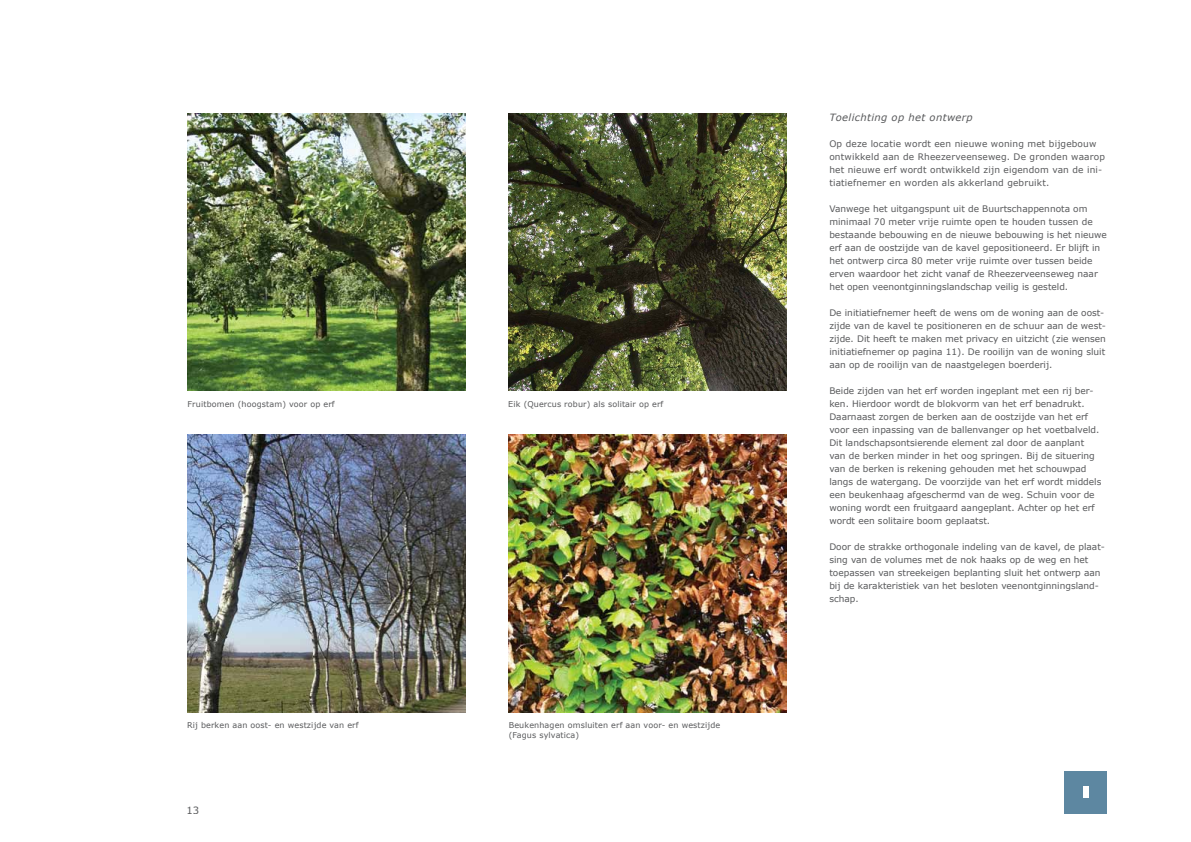
<style>
.page{position:relative;width:1191px;height:842px;background:#fff}
.page>*{position:absolute;margin:0;border:0;box-sizing:border-box;transform-origin:0 0}
.t1{font:italic 10px "Verdana";letter-spacing:.035em;color:#58595b}
.t2{font:10px "Verdana";color:#58595b}
.t3{font:9px/13px "Verdana";color:#58595b}
.t4{font:8px/9.6px "Verdana";letter-spacing:.015em;color:#58595b}
</style>
<div class="page">
<div style="left:1064px;top:771px;width:43px;height:42px;background:#5d87a1"></div>
<div style="left:1083px;top:786px;width:6px;height:12px;background:#fff"></div>
<img style="left:187px;top:434px;width:278px;height:278px">
<img style="left:508px;top:434px;width:278px;height:278px">
<img style="left:508px;top:113px;width:278px;height:277px">
<img style="left:187px;top:113px;width:278px;height:278px">
<p class="t4" style="left:188px;top:399px;width:149px">Fruitbomen (hoogstam) voor op erf</p>
<p class="t4" style="left:187px;top:720px;width:173px">Rij berken aan oost- en westzijde van erf</p>
<p class="t2" style="left:186px;top:803px;width:14px">13</p>
<p class="t4" style="left:508px;top:399px;width:157px">Eik (Quercus robur) als solitair op erf</p>
<p class="t4" style="left:509px;top:720px;width:213px">Beukenhagen omsluiten erf aan voor- en westzijde (Fagus sylvatica)</p>
<p class="t1" style="left:829px;top:111px;width:145px">Toelichting op het ontwerp</p>
<p class="t3" style="left:829px;top:137px;width:277px">Op deze locatie wordt een nieuwe woning met bijgebouw ontwikkeld aan de Rheezerveenseweg. De gronden waarop het nieuwe erf wordt ontwikkeld zijn eigendom van de ini&shy;tiatiefnemer en worden als akkerland gebruikt.</p>
<p class="t3" style="left:829px;top:202px;width:279px">Vanwege het uitgangspunt uit de Buurtschappennota om minimaal 70 meter vrije ruimte open te houden tussen de bestaande bebouwing en de nieuwe bebouwing is het nieuwe erf aan de oostzijde van de kavel gepositioneerd. Er blijft in het ontwerp circa 80 meter vrije ruimte over tussen beide erven waardoor het zicht vanaf de Rheezerveenseweg naar het open veenontginningslandschap veilig is gesteld.</p>
<p class="t3" style="left:829px;top:306px;width:278px">De initiatiefnemer heeft de wens om de woning aan de oost&shy;zijde van de kavel te positioneren en de schuur aan de west&shy;zijde. Dit heeft te maken met privacy en uitzicht (zie wensen initiatiefnemer op pagina 11). De rooilijn van de woning sluit aan op de rooilijn van de naastgelegen boerderij.</p>
<p class="t3" style="left:829px;top:384px;width:273px">Beide zijden van het erf worden ingeplant met een rij ber&shy;ken. Hierdoor wordt de blokvorm van het erf benadrukt.<br>Daarnaast zorgen de berken aan de oostzijde van het erf voor een inpassing van de ballenvanger op het voetbalveld.<br>Dit landschapsontsierende element zal door de aanplant van de berken minder in het oog springen. Bij de situering van de berken is rekening gehouden met het schouwpad langs de watergang. De voorzijde van het erf wordt middels een beukenhaag afgeschermd van de weg. Schuin voor de woning wordt een fruitgaard aangeplant. Achter op het erf wordt een solitaire boom geplaatst.</p>
<p class="t3" style="left:829px;top:540px;width:277px">Door de strakke orthogonale indeling van de kavel, de plaat&shy;sing van de volumes met de nok haaks op de weg en het toepassen van streekeigen beplanting sluit het ontwerp aan bij de karakteristiek van het besloten veenontginningsland&shy;schap.</p>
</div>
